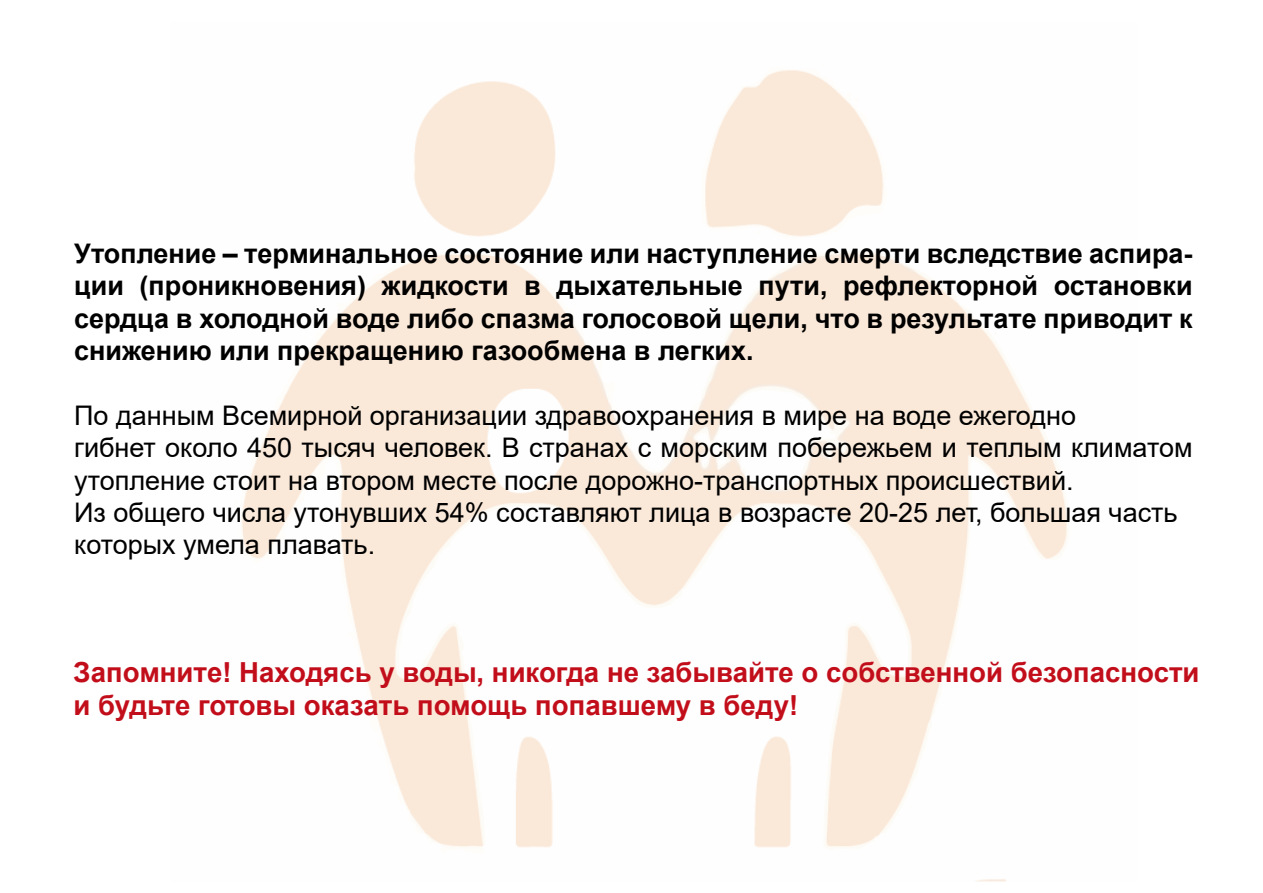
<style>
.page{position:relative;width:1263px;height:893px;background:#fff}
.page>*{position:absolute;margin:0;border:0;box-sizing:border-box;transform-origin:0 0}
.t1{font:700 27.6px/33.2px "Arial";color:#c20e1a}
.t2{font:27px/32.4px "Arial";color:#000}
.t3{font:700 27px/32.4px "Arial";color:#000;text-align:justify}
</style>
<div class="page">
<img style="left:242px;top:70px;width:825px;height:812px">
<p class="t3" style="left:74px;top:237px;width:1120px">Утопление – терминальное состояние или наступление смерти вследствие аспира&shy;ции (проникновения) жидкости в дыхательные пути, рефлекторной остановки сердца в холодной воде либо спазма голосовой щели, что в результате приводит к снижению или прекращению газообмена в легких.</p>
<p class="t2" style="left:74px;top:399px;width:1120px">По данным Всемирной организации здравоохранения в мире на воде ежегодно<br>гибнет около 450 тысяч человек. В странах с морским побережьем и теплым климатом утопление стоит на втором месте после дорожно-транспортных происшествий.<br>Из общего числа утонувших 54% составляют лица в возрасте 20-25 лет, большая часть которых умела плавать.</p>
<p class="t1" style="left:74px;top:656px;width:1127px">Запомните! Находясь у воды, никогда не забывайте о собственной безопасности и будьте готовы оказать помощь попавшему в беду!</p>
</div>
